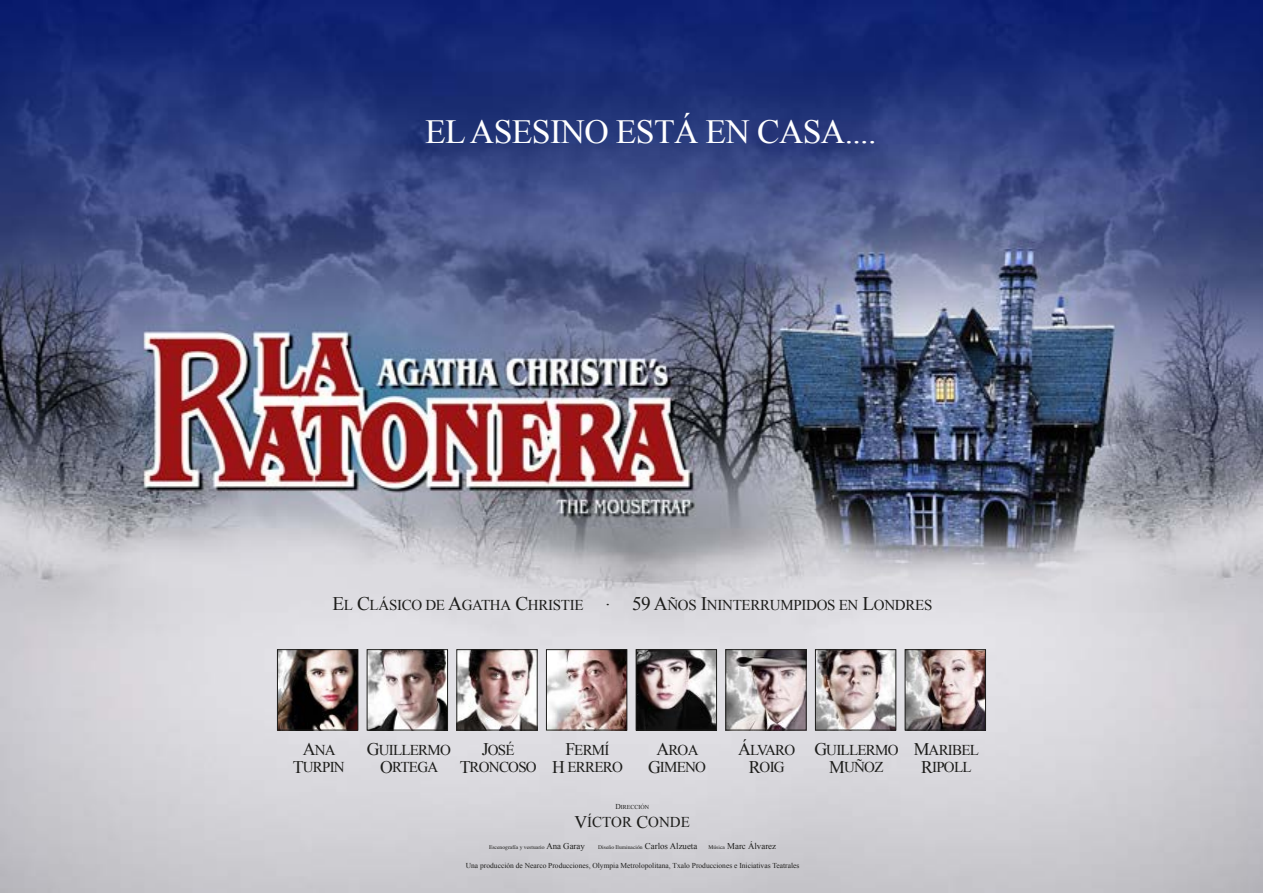
<style>
.page{position:relative;width:1263px;height:893px;background:#fff}
.page>*{position:absolute;margin:0;border:0;box-sizing:border-box;transform-origin:0 0}
.t1{font:33.9px "Times New Roman";letter-spacing:-.02em;color:#fff}
.t2{font:15px/17.7px "Times New Roman";letter-spacing:-.05em;color:#1d1d1b;text-align:center}
.t3{font:15px "Times New Roman";letter-spacing:-.02em;color:#1d1d1b}
.t4{font:15px "Times New Roman";color:#1d1d1b}
.t5{font:8.85px "Times New Roman";color:#1d1d1b}
.t6{font:7.5px "Times New Roman";color:#1d1d1b}
.t7{font:6px "Times New Roman";color:#1d1d1b}
.t8{font:5.7px "Times";color:#1d1d1b}
.s1{font-size:19.2px}
.s2{font-size:17.7px}
.s3{font-size:7.5px}
.s4{font-family:"Times New Roman";font-size:8.85px}
.s5{font-family:"Times";font-size:5.7px}
</style>
<div class="page">
<img style="left:0;top:0;width:1263px;height:893px">
<img style="left:279px;top:651px;width:77px;height:77px">
<div style="left:277px;top:649px;width:81px;height:81px;border:1px solid #1d1d1b"></div>
<img style="left:369px;top:651px;width:77px;height:77px">
<div style="left:367px;top:649px;width:81px;height:81px;border:1px solid #1d1d1b"></div>
<img style="left:459px;top:651px;width:76px;height:77px">
<div style="left:457px;top:649px;width:80px;height:81px;border:1px solid #1d1d1b"></div>
<img style="left:548px;top:651px;width:77px;height:77px">
<div style="left:546px;top:649px;width:81px;height:81px;border:1px solid #1d1d1b"></div>
<img style="left:638px;top:651px;width:77px;height:77px">
<div style="left:636px;top:649px;width:81px;height:81px;border:1px solid #1d1d1b"></div>
<img style="left:728px;top:651px;width:76px;height:77px">
<div style="left:726px;top:649px;width:80px;height:81px;border:1px solid #1d1d1b"></div>
<img style="left:817px;top:651px;width:77px;height:77px">
<div style="left:815px;top:649px;width:81px;height:81px;border:1px solid #1d1d1b"></div>
<img style="left:907px;top:651px;width:77px;height:77px">
<div style="left:905px;top:649px;width:81px;height:81px;border:1px solid #1d1d1b"></div>
<h1 class="t1" style="left:425px;top:109px;width:453px">EL ASESINO ESTÁ EN CASA....</h1>
<p class="t3" style="left:332px;top:595px;width:601px"><span class="s1">E</span>L <span class="s1">C</span>LÁSICO DE <span class="s1">A</span>GATHA <span class="s1">C</span>HRISTIE <sup>.</sup> <span class="s1">59 A</span>ÑOS <span class="s1">I</span>NINTERRUMPIDOS EN <span class="s1">L</span>ONDRES</p>
<p class="t2" style="left:293px;top:741px;width:53px"><span class="s2">A</span>NA<br><span class="s2">T</span>URPIN</p>
<p class="t2" style="left:367px;top:741px;width:86px"><span class="s2">G</span>UILLERMO<br><span class="s2">O</span>RTEGA</p>
<p class="t2" style="left:460px;top:741px;width:79px"><span class="s2">J</span>OSÉ<br><span class="s2">T</span>RONCOSO</p>
<p class="t2" style="left:552px;top:741px;width:72px"><span class="s2">F</span>ERMÍ<br><span class="s2">H</span> ERRERO</p>
<p class="t2" style="left:648px;top:741px;width:60px"><span class="s2">A</span>ROA<br><span class="s2">G</span>IMENO</p>
<p class="t2" style="left:738px;top:741px;width:59px"><span class="s2">Á</span>LVARO<br><span class="s2">R</span>OIG</p>
<p class="t2" style="left:814px;top:741px;width:86px"><span class="s2">G</span>UILLERMO<br><span class="s2">M</span>UÑOZ</p>
<p class="t2" style="left:914px;top:741px;width:67px"><span class="s2">M</span>ARIBEL<br><span class="s2">R</span>IPOLL</p>
<p class="t7" style="left:615px;top:803px;width:35px"><span class="s3">D</span>IRECCIÓN</p>
<p class="t4" style="left:574px;top:812px;width:117px"><span class="s2">V</span>ÍCTOR <span class="s2">C</span>ONDE</p>
<p class="t8" style="left:489px;top:842px;width:97px">Escenografía y vestuario <span class="s4">Ana Garay</span></p>
<p class="t5" style="left:598px;top:840px;width:179px"><span class="s5">Diseño Iluminación</span> Carlos Alzueta <span class="s5">Música</span> Marc Álvarez</p>
<p class="t6" style="left:466px;top:860px;width:335px">Una producción de Nearco Producciones, Olympia Metrolopolitana, Txalo Producciones e Iniciativas Teatrales</p>
</div>
